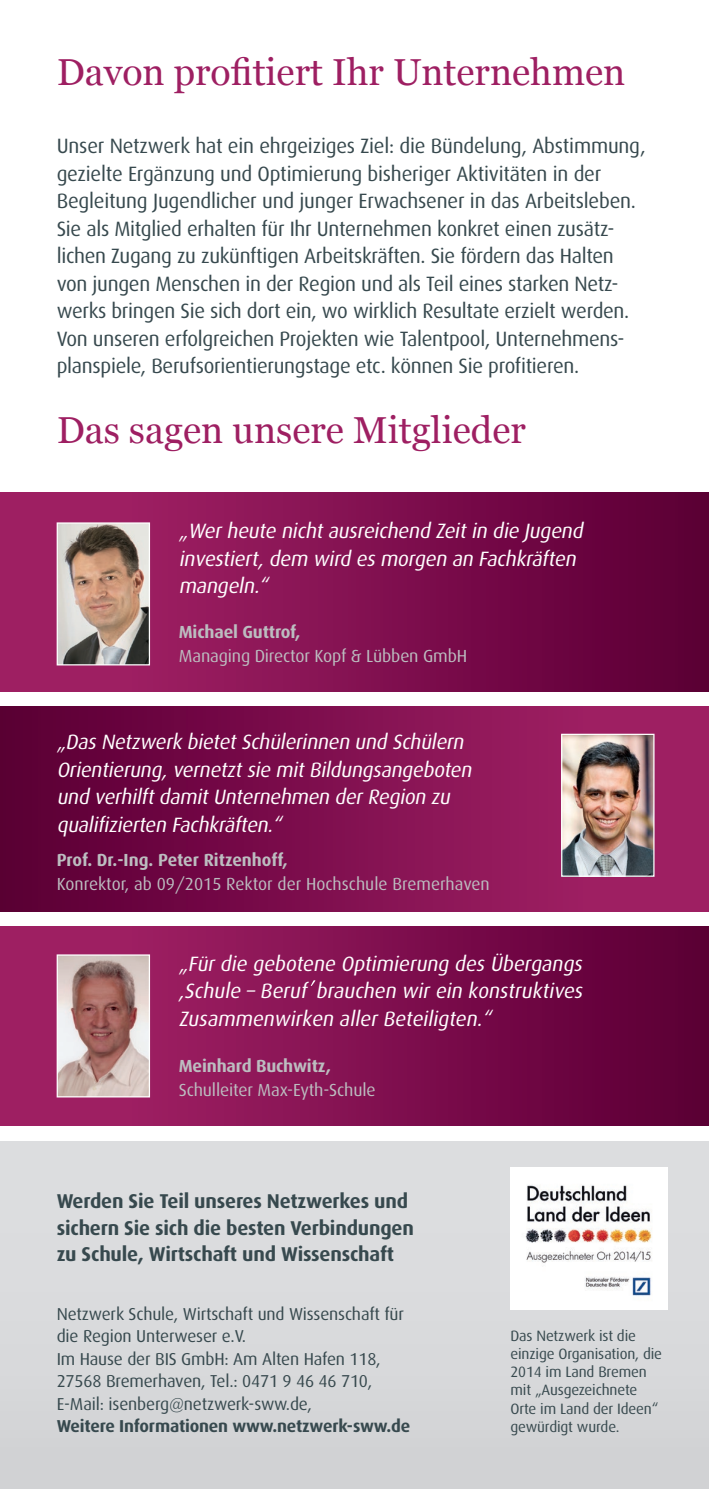
<style>
.page{position:relative;width:709px;height:1489px;background:#fff}
.page>*{position:absolute;margin:0;border:0;box-sizing:border-box;transform-origin:0 0}
.t1{font:37.5px "Georgia";color:#9e1f62}
.t2{font:20.75px/27.5px "Dax";letter-spacing:-.015em;color:#37494e}
.t3{font:italic 20.75px/27.5px "Dax";color:#fff}
.t4{font:700 20px/26.2px "Dax";letter-spacing:-.01em;color:#37494e}
.t5{font:17.5px "Dax";letter-spacing:-.01em;color:#bcbdc0}
.t6{font:700 17.5px "Dax";letter-spacing:-.01em;color:#bcbdc0}
.t7{font:17.25px/22.5px "Dax";letter-spacing:-.01em;color:#37494e}
.t8{font:700 17.25px "Dax";letter-spacing:-.01em;color:#37494e}
.t9{font:15px/18.2px "Dax";letter-spacing:-.01em;color:#37494e}
</style>
<div class="page">
<div style="left:0;top:1141px;width:709px;height:347px;background:#d9dadc"></div>
<div style="left:0;top:707px;width:709px;height:204px;background:linear-gradient(to right,#5b0035,#a8256a)"></div>
<img style="left:563px;top:735px;width:89px;height:139px">
<div style="left:561px;top:733px;width:93px;height:143px;border:1px solid #fff"></div>
<div style="left:0;top:926px;width:709px;height:199px;background:linear-gradient(to right,#a9256a,#5c0036)"></div>
<img style="left:59px;top:956px;width:89px;height:139px">
<div style="left:57px;top:954px;width:93px;height:143px;border:1px solid #fff"></div>
<div style="left:0;top:493px;width:709px;height:198px;background:linear-gradient(to right,#a9266b,#5c0035)"></div>
<img style="left:59px;top:524px;width:89px;height:139px">
<div style="left:57px;top:522px;width:93px;height:143px;border:1px solid #fff"></div>
<img style="left:510px;top:1167px;width:158px;height:142px">
<svg style="left:311px;top:980px;width:4px;height:5px"></svg>
<h1 class="t1" style="left:57px;top:49px;width:570px">Davon profitiert Ihr Unternehmen</h1>
<p class="t2" style="left:57px;top:132px;width:590px">Unser Netzwerk hat ein ehrgeiziges Ziel: die Bündelung, Abstimmung, gezielte Ergänzung und Optimierung bisheriger Aktivitäten in der Begleitung Jugendlicher und junger Erwachsener in das Arbeitsleben.<br>Sie als Mitglied erhalten für Ihr Unternehmen konkret einen zusätz&shy;lichen Zugang zu zukünftigen Arbeitskräften. Sie fördern das Halten von jungen Menschen in der Region und als Teil eines starken Netz&shy;werks bringen Sie sich dort ein, wo wirklich Resultate erzielt werden.<br>Von unseren erfolgreichen Projekten wie Talentpool, Unternehmens&shy;planspiele, Berufsorientierungstage etc. können Sie profitieren.</p>
<h1 class="t1" style="left:57px;top:407px;width:470px">Das sagen unsere Mitglieder</h1>
<p class="t3" style="left:179px;top:517px;width:409px">„Werheute nichtausreichend Zeitin die Jugend investiert,dem wird es morgen an Fachkräften mangeln.“</p>
<p class="t6" style="left:179px;top:622px;width:123px">Michael Guttrof,</p>
<p class="t5" style="left:179px;top:646px;width:290px">Managing Director Kopf &amp; Lübben GmbH</p>
<p class="t3" style="left:57px;top:728px;width:420px">„Das Netzwerk bietetSchülerinnen und Schülern Orientierung,vernetztsie mitBildungsangeboten und verhilftdamitUnternehmen derRegion zu qualifizierten Fachkräften.“</p>
<p class="t6" style="left:57px;top:850px;width:233px">Prof. Dr.-Ing. Peter Ritzenhoff,</p>
<p class="t5" style="left:57px;top:874px;width:434px">Konrektor, ab 09/2015 Rektor der Hochschule Bremerhaven</p>
<p class="t3" style="left:179px;top:950px;width:409px;text-align:justify">„Für die gebotene Optimierung des Übergangs ,Schule – Beruf brauchen wir ein konstruktives Zusammenwirken aller Beteiligten.“</p>
<p class="t6" style="left:179px;top:1056px;width:154px">Meinhard Buchwitz,</p>
<p class="t5" style="left:179px;top:1080px;width:198px">Schulleiter Max-Eyth-Schule</p>
<p class="t4" style="left:57px;top:1188px;width:359px">Werden Sie Teil unseres Netzwerkes und sichern Sie sich die besten Verbindungen zu Schule, Wirtschaft und Wissenschaft</p>
<p class="t7" style="left:57px;top:1302px;width:349px">Netzwerk Schule, Wirtschaft und Wissenschaft für die Region Unterweser e.V.<br>Im Hause der BIS GmbH: Am Alten Hafen 118, 27568 Bremerhaven, Tel.: 0471 9 46 46 710, E-Mail: isenberg@netzwerk-sww.de,</p>
<p class="t8" style="left:57px;top:1416px;width:355px">Weitere Informationen www.netzwerk-sww.de</p>
<p class="t9" style="left:510px;top:1326px;width:153px">Das Netzwerk ist die einzige Organisation, die<br>2014 im Land Bremen mit „Ausgezeichnete<br>Orte im Land der Ideen“ gewürdigt wurde.</p>
</div>
